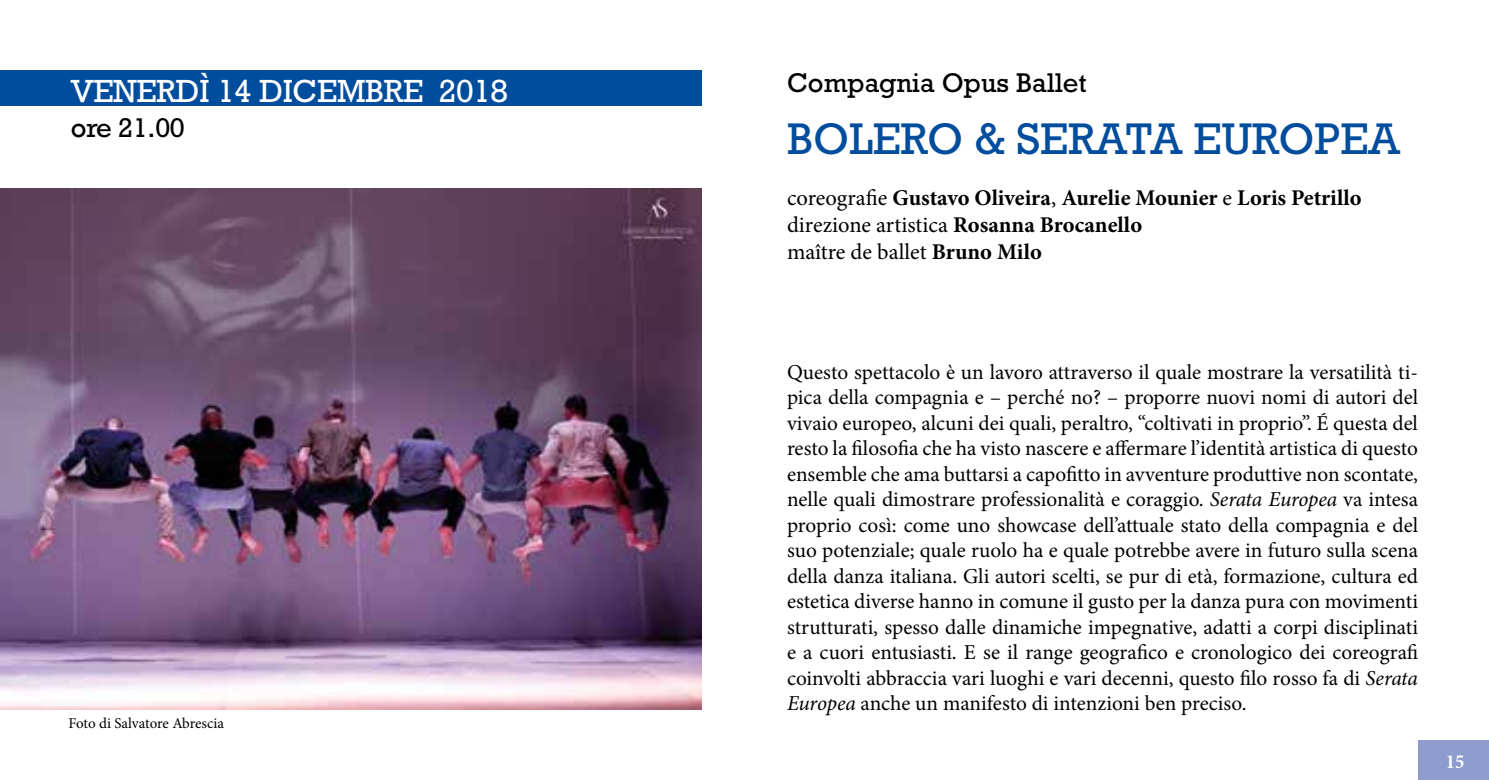
<style>
.page{position:relative;width:1489px;height:780px;background:#fff}
.page>*{position:absolute;margin:0;border:0;box-sizing:border-box;transform-origin:0 0}
.t1{font:45px "Rockwell";color:#004d9d}
.t2{font:32.5px "Rockwell";letter-spacing:-.01em;color:#fff}
.t3{font:27.5px "Rockwell";color:#000}
.t4{font:700 22.5px/27px "Minion Pro";color:#000}
.t5{font:21.25px/25.5px "Minion Pro";color:#000;text-align:justify}
.t6{font:700 condensed 20px "Minion Pro";color:#fff}
.t7{font:15px "Minion Pro";letter-spacing:-.01em;color:#000}
.s1{font-weight:400}
.s2{font-style:italic}
</style>
<div class="page">
<div style="left:0;top:70px;width:701px;height:36px;background:#004d9d"></div>
<img style="left:0;top:189px;width:702px;height:520px">
<div style="left:1417px;top:740px;width:71px;height:40px;background:#8e9ccf"></div>
<h2 class="t2" style="left:71px;top:72px;width:439px">VENERDÌ 14 DICEMBRE 2018</h2>
<p class="t3" style="left:71px;top:112px;width:115px">ore 21.00</p>
<p class="t7" style="left:68px;top:713px;width:157px">Foto di Salvatore Abrescia</p>
<p class="t3" style="left:787px;top:67px;width:301px">Compagnia Opus Ballet</p>
<h1 class="t1" style="left:787px;top:113px;width:614px">BOLERO &amp; SERATA EUROPEA</h1>
<p class="t4" style="left:787px;top:185px;width:576px"><span class="s1">coreografie</span> Gustavo Oliveira<span class="s1">,</span> Aurelie Mounier <span class="s1">e</span> Loris Petrillo <span class="s1">direzione artistica</span> Rosanna Brocanello<br><span class="s1">maître de ballet</span> Bruno Milo</p>
<p class="t5" style="left:787px;top:359px;width:632px">Questo spettacolo è un lavoro attraverso il quale mostrare la versatilità ti&shy;pica della compagnia e – perché no? – proporre nuovi nomi di autori del vivaio europeo, alcuni dei quali, peraltro, “coltivati in proprio”. É questa del resto la filosofia che ha visto nascere e affermare l’identità artistica di questo ensemble che ama buttarsi a capofitto in avventure produttive non scontate, nelle quali dimostrare professionalità e coraggio. <span class="s2">Serata Europea</span> va intesa proprio così: come uno showcase dell’attuale stato della compagnia e del suo potenziale; quale ruolo ha e quale potrebbe avere in futuro sulla scena della danza italiana. Gli autori scelti, se pur di età, formazione, cultura ed estetica diverse hanno in comune il gusto per la danza pura con movimenti strutturati, spesso dalle dinamiche impegnative, adatti a corpi disciplinati e a cuori entusiasti. E se il range geografico e cronologico dei coreografi coinvolti abbraccia vari luoghi e vari decenni, questo filo rosso fa di <span class="s2">Serata Europea</span> anche un manifesto di intenzioni ben preciso.</p>
<p class="t6" style="left:1445px;top:749px;width:20px">15</p>
</div>
